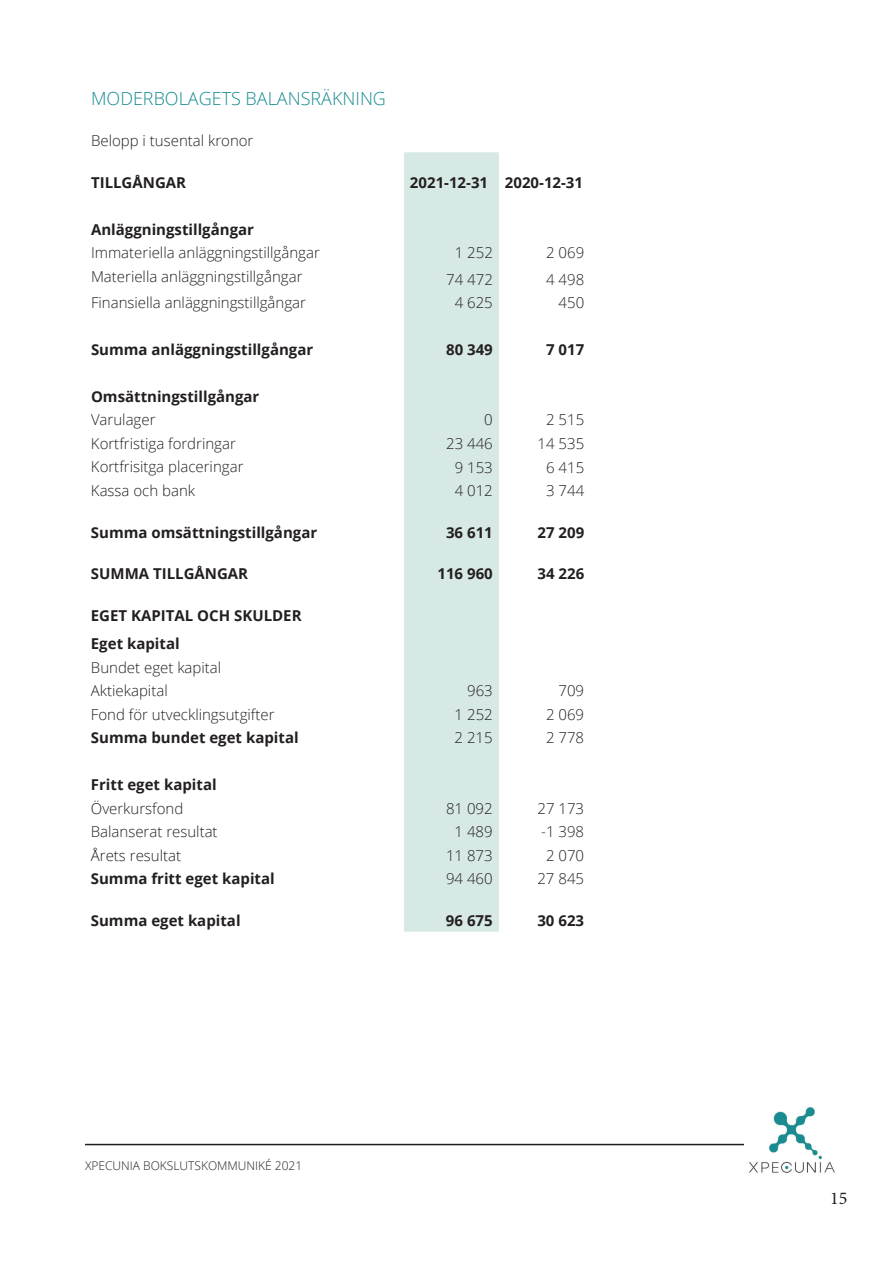
<style>
.page{position:relative;width:893px;height:1263px;background:#fff}
.page>*{position:absolute;margin:0;border:0;box-sizing:border-box;transform-origin:0 0}
.t1{font:300 18px "Open Sans";color:#188c91}
.t2{font:18px "Minion Pro";color:#231f20}
.t3{font:300 15px/23.4px "Open Sans";color:#231f20}
.t4{font:700 15px/28.7px "Open Sans";color:#231f20}
.t5{font:300 12px "Open Sans";color:#231f20}
</style>
<div class="page">
<div style="left:404px;top:152px;width:95px;height:780px;background:#d7e9e5"></div>
<hr style="left:85px;top:1144px;width:723px;height:1px;background:#231f20">
<img style="left:744px;top:1107px;width:91px;height:66px">
<p class="t1" style="left:91px;top:86px;width:296px">MODERBOLAGETS BALANSRÄKNING</p>
<p class="t3" style="left:91px;top:129px;width:164px">Belopp i tusental kronor</p>
<p class="t4" style="left:91px;top:168px;width:97px">TILLGÅNGAR</p>
<p class="t4" style="left:410px;top:168px;width:175px">2021-12-31 2020-12-31</p>
<p class="t4" style="left:91px;top:215px;width:164px">Anläggningstillgångar</p>
<p class="t3" style="left:91px;top:241px;width:230px">Immateriella anläggningstillgångar</p>
<p class="t3" style="left:455px;top:241px;width:40px">1 252</p>
<p class="t3" style="left:546px;top:241px;width:40px">2 069</p>
<p class="t3" style="left:91px;top:264px;width:213px">Materiella anläggningstillgångar</p>
<p class="t3" style="left:446px;top:267px;width:48px">74 472</p>
<p class="t3" style="left:546px;top:267px;width:40px">4 498</p>
<p class="t3" style="left:91px;top:291px;width:217px">Finansiella anläggningstillgångar</p>
<p class="t3" style="left:455px;top:291px;width:40px">4 625</p>
<p class="t3" style="left:559px;top:291px;width:27px">450</p>
<p class="t4" style="left:91px;top:335px;width:224px">Summa anläggningstillgångar</p>
<p class="t4" style="left:446px;top:335px;width:48px">80 349</p>
<p class="t4" style="left:546px;top:335px;width:40px">7 017</p>
<p class="t4" style="left:91px;top:382px;width:170px">Omsättningstillgångar</p>
<p class="t3" style="left:91px;top:408px;width:66px">Varulager</p>
<p class="t3" style="left:484px;top:408px;width:10px">0</p>
<p class="t3" style="left:546px;top:408px;width:40px">2 515</p>
<p class="t3" style="left:91px;top:431px;width:146px">Kortfristiga fordringar</p>
<p class="t3" style="left:446px;top:431px;width:48px">23 446</p>
<p class="t3" style="left:537px;top:431px;width:48px">14 535</p>
<p class="t3" style="left:91px;top:455px;width:154px">Kortfrisitga placeringar</p>
<p class="t3" style="left:455px;top:455px;width:40px">9 153</p>
<p class="t3" style="left:546px;top:455px;width:40px">6 415</p>
<p class="t3" style="left:91px;top:479px;width:106px">Kassa och bank</p>
<p class="t3" style="left:455px;top:479px;width:40px">4 012</p>
<p class="t3" style="left:546px;top:479px;width:40px">3 744</p>
<p class="t4" style="left:91px;top:517px;width:228px">Summa omsättningstillgångar</p>
<p class="t4" style="left:446px;top:517px;width:48px">36 611</p>
<p class="t4" style="left:537px;top:517px;width:48px">27 209</p>
<p class="t4" style="left:91px;top:559px;width:159px">SUMMA TILLGÅNGAR</p>
<p class="t4" style="left:437px;top:559px;width:57px">116 960</p>
<p class="t4" style="left:537px;top:559px;width:48px">34 226</p>
<p class="t4" style="left:91px;top:600px;width:212px">EGET KAPITAL OCH SKULDER<br>Eget kapital</p>
<p class="t3" style="left:91px;top:655px;width:132px">Bundet eget kapital<br>Aktiekapital</p>
<p class="t3" style="left:467px;top:679px;width:27px">963</p>
<p class="t3" style="left:558px;top:679px;width:27px">709</p>
<p class="t3" style="left:91px;top:702px;width:185px">Fond för utvecklingsutgifter</p>
<p class="t3" style="left:455px;top:702px;width:40px">1 252</p>
<p class="t3" style="left:546px;top:702px;width:40px">2 069</p>
<p class="t4" style="left:91px;top:723px;width:209px">Summa bundet eget kapital</p>
<p class="t3" style="left:455px;top:726px;width:40px">2 215</p>
<p class="t3" style="left:546px;top:726px;width:40px">2 778</p>
<p class="t4" style="left:91px;top:770px;width:127px">Fritt eget kapital</p>
<p class="t3" style="left:91px;top:796px;width:94px">Överkursfond</p>
<p class="t3" style="left:446px;top:796px;width:48px">81 092</p>
<p class="t3" style="left:537px;top:796px;width:48px">27 173</p>
<p class="t3" style="left:91px;top:820px;width:128px">Balanserat resultat</p>
<p class="t3" style="left:455px;top:820px;width:40px">1 489</p>
<p class="t3" style="left:541px;top:820px;width:44px">-1 398</p>
<p class="t3" style="left:91px;top:843px;width:92px">Årets resultat</p>
<p class="t3" style="left:446px;top:843px;width:48px">11 873</p>
<p class="t3" style="left:546px;top:843px;width:40px">2 070</p>
<p class="t4" style="left:91px;top:864px;width:185px">Summa fritt eget kapital</p>
<p class="t3" style="left:446px;top:866px;width:48px">94 460</p>
<p class="t3" style="left:537px;top:866px;width:48px">27 845</p>
<p class="t4" style="left:91px;top:905px;width:151px">Summa eget kapital</p>
<p class="t4" style="left:446px;top:905px;width:48px">96 675</p>
<p class="t4" style="left:537px;top:905px;width:48px">30 623</p>
<p class="t5" style="left:85px;top:1157px;width:219px">XPECUNIA BOKSLUTSKOMMUNIKÉ 2021</p>
<p class="t2" style="left:830px;top:1186px;width:19px">15</p>
</div>
